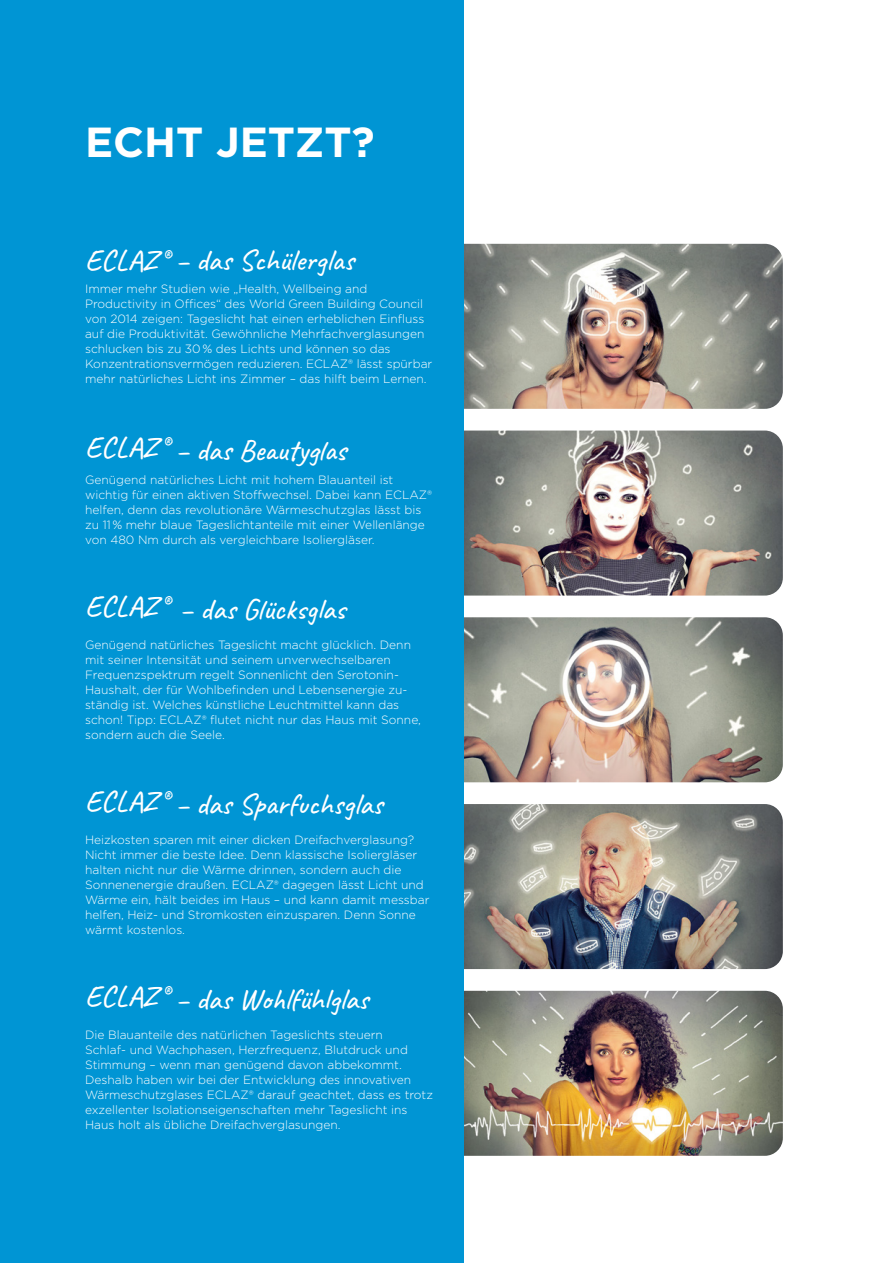
<style>
.page{position:relative;width:885px;height:1263px;background:#fff}
.page>*{position:absolute;margin:0;border:0;box-sizing:border-box;transform-origin:0 0}
.t1{font:700 42px "Gotham";color:#fff}
.t2{font:500 30px "Caveat";color:#fff}
.t3{font:300 12px/15px "Gotham";color:#fff}
</style>
<div class="page">
<img style="left:463px;top:991px;width:319px;height:165px">
<img style="left:463px;top:431px;width:319px;height:165px">
<img style="left:463px;top:617px;width:319px;height:165px">
<img style="left:463px;top:804px;width:319px;height:165px">
<img style="left:463px;top:244px;width:319px;height:165px">
<div style="left:0;top:0;width:463px;height:1263px;background:#0095d4"></div>
<h1 class="t1" style="left:85px;top:114px;width:291px">ECHT JETZT?</h1>
<h2 class="t2" style="left:85px;top:241px;width:270px">ECLAZ <sup>®</sup> – das Schülerglas</h2>
<p class="t3" style="left:85px;top:281px;width:349px">Immer mehr Studien wie „Health, Wellbeing and Productivity in Offices“ des World Green Building Council von 2014 zeigen: Tageslicht hat einen erheblichen Einfluss auf die Produktivität. Gewöhnliche Mehrfachverglasungen schlucken bis zu 30 % des Lichts und können so das Konzentrationsvermögen reduzieren. ECLAZ® lässt spürbar mehr natürliches Licht ins Zimmer – das hilft beim Lernen.</p>
<h2 class="t2" style="left:85px;top:431px;width:263px">ECLAZ <sup>®</sup> – das Beautyglas</h2>
<p class="t3" style="left:85px;top:472px;width:348px">Genügend natürliches Licht mit hohem Blauanteil ist wichtig für einen aktiven Stoffwechsel. Dabei kann ECLAZ® helfen, denn das revolutionäre Wärmeschutzglas lässt bis zu 11 % mehr blaue Tageslichtanteile mit einer Wellenlänge von 480 Nm durch als vergleichbare Isoliergläser.</p>
<h2 class="t2" style="left:85px;top:590px;width:262px">ECLAZ <sup>®</sup> – das Glücksglas</h2>
<p class="t3" style="left:85px;top:637px;width:337px">Genügend natürliches Tageslicht macht glücklich. Denn mit seiner Intensität und seinem unverwechselbaren Frequenzspektrum regelt Sonnenlicht den Serotonin-Haushalt, der für Wohlbefinden und Lebensenergie zu&shy;ständig ist. Welches künstliche Leuchtmittel kann das schon! Tipp: ECLAZ® flutet nicht nur das Haus mit Sonne, sondern auch die Seele.</p>
<h2 class="t2" style="left:85px;top:785px;width:299px">ECLAZ <sup>®</sup> – das Sparfuchsglas</h2>
<p class="t3" style="left:85px;top:832px;width:346px">Heizkosten sparen mit einer dicken Dreifachverglasung?<br>Nicht immer die beste Idee. Denn klassische Isoliergläser halten nicht nur die Wärme drinnen, sondern auch die Sonnenenergie draußen. ECLAZ® dagegen lässt Licht und Wärme ein, hält beides im Haus – und kann damit messbar helfen, Heiz- und Stromkosten einzusparen. Denn Sonne wärmt kostenlos.</p>
<h2 class="t2" style="left:85px;top:980px;width:285px">ECLAZ <sup>®</sup> – das Wohlfühlglas</h2>
<p class="t3" style="left:85px;top:1027px;width:349px">Die Blauanteile des natürlichen Tageslichts steuern<br>Schlaf- und Wachphasen, Herzfrequenz, Blutdruck und Stimmung – wenn man genügend davon abbekommt.<br>Deshalb haben wir bei der Entwicklung des innovativen Wärmeschutzglases ECLAZ® darauf geachtet, dass es trotz exzellenter Isolationseigenschaften mehr Tageslicht ins Haus holt als übliche Dreifachverglasungen.</p>
</div>
